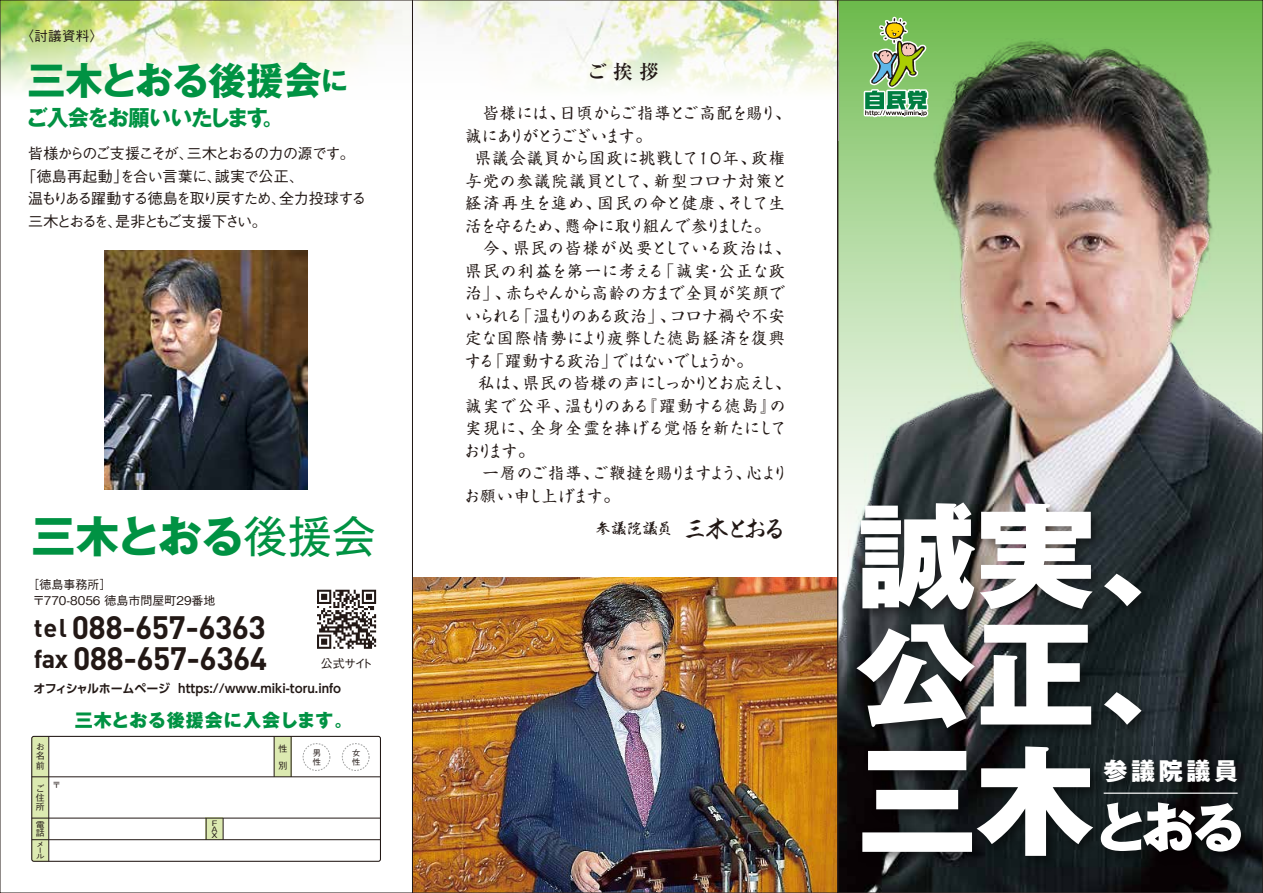
<style>
.page{position:relative;width:1263px;height:893px;background:#fff}
.page>*{position:absolute;margin:0;border:0;box-sizing:border-box;transform-origin:0 0}
.t1{font:800 114px/118.5px "Gothic MB101 Pr 5";color:#fff;scale:1.05 1}
.t2{font:800 54px "Gothic MB101 Pr 5";color:#fff}
.t3{font:700 43.65px "Gothic MB101 Pr 5";letter-spacing:-.045em;color:#009243}
.t4{font:700 37.95px "Gothic MB101 Pr 5";letter-spacing:-.04em;color:#009243}
.t5{font:700 31.95px/31px "DIN";letter-spacing:-.02em;color:#221815}
.t6{font:800 24px "Gothic MB101 Pr 5";letter-spacing:.15em;color:#fff}
.t7{font:700 21.75px "Gothic MB101 Pr 5";letter-spacing:-.045em;color:#009243}
.t8{font:700 19.5px "Ryumin Pr 5";color:#221815}
.t9{font:800 18px "Gothic MB101 Pr 5";letter-spacing:.03em;color:#009243}
.t10{font:15.75px/22.5px "Shinsei Kai Pro CBSK1";letter-spacing:.025em;color:#221815}
.t11{font:15.75px/22.5px "Shinsei Kai Pro CBSK1";letter-spacing:.005em;color:#221815}
.t12{font:15.75px/22.5px "Shinsei Kai Pro CBSK1";letter-spacing:-.05em;color:#221815}
.t13{font:500 15px "Gothic BBB Pr 5";letter-spacing:-.105em;color:#221815}
.t14{font:500 15px "Gothic BBB Pr 5";letter-spacing:-.1em;color:#221815}
.t15{font:500 15px "Gothic BBB Pr 5";letter-spacing:.02em;color:#221815}
.t16{font:500 15px "Gothic BBB Pr 5";letter-spacing:-.12em;color:#221815}
.t17{font:500 15px "Kaku Gyo Std";letter-spacing:.05em;color:#221815}
.t18{font:500 13.5px "Gothic BBB Pr 5";color:#221815}
.t19{font:700 12px "UD Shin Go Pr 6 De";color:#221815}
.t20{font:500 12px/16.5px "Gothic BBB Pr 5";color:#221815}
.t21{font:500 9px/9.4px "Gothic BBB Pr 5";color:#221815;text-align:justify}
.t22{font:500 8.4px/8.4px "Gothic BBB Pr 5";color:#221815;scale:1.06 1}
.t23{font:500 8.25px/8.9px "Gothic BBB Pr 5";color:#221815}
.t24{font:500 7.5px/6px "Gothic BBB Pr 5";color:#221815;text-align:justify;scale:1.2 1}
.t25{font:500 7.35px/5.8px "Gothic BBB Pr 5";color:#221815;scale:1.23 1}
.s1{font-size:27px}
.s2{font-weight:400}
.s3{font-size:25.35px}
.s4{font-size:24px}
.s5{font-size:118.5px}
</style>
<div class="page">
<img style="left:2px;top:2px;width:1259px;height:889px">
<p class="t18" style="left:20px;top:25px;width:85px">〈討議資料〉</p>
<h3 class="t4" style="left:28px;top:49px;width:322px">三木とおる後援会<span class="s1">に</span></h3>
<h3 class="t7" style="left:27px;top:100px;width:259px">ご入会をお願いいたします。</h3>
<p class="t14" style="left:28px;top:141px;width:328px">皆様からのご支援こそが、三木とおるの力の源です。</p>
<p class="t15" style="left:21px;top:164px;width:284px">「徳島再起動」を合い言葉に、誠実で公正、</p>
<p class="t13" style="left:28px;top:186px;width:340px">温もりある躍動する徳島を取り戻すため、全力投球する</p>
<p class="t16" style="left:28px;top:209px;width:240px">三木とおるを、是非ともご支援下さい。</p>
<h3 class="t3" style="left:32px;top:500px;width:346px">三木とおる<span class="s2">後援会</span></h3>
<p class="t20" style="left:33px;top:575px;width:184px;text-indent:-5px">［徳島事務所］<br>〒770-8056 徳島市問屋町29番地</p>
<h3 class="t5" style="left:34px;top:610px;width:235px"><span class="s3">tel</span> 088-657-6363 <span class="s3">fax</span> 088-657-6364</h3>
<p class="t19" style="left:33px;top:679px;width:309px">オフィシャルホームページ https://www.miki-toru.info</p>
<p class="t9" style="left:75px;top:705px;width:279px">三木とおる後援会に入会します。</p>
<p class="t21" style="left:36px;top:741px;width:10px">お名前</p>
<p class="t21" style="left:279px;top:739px;width:10px;line-height:17.1px">性別</p>
<p class="t23" style="left:313px;top:747px;width:9px">男性</p>
<p class="t21" style="left:36px;top:783px;width:10px">ご住所</p>
<p class="t23" style="left:52px;top:779px;width:10px">〒</p>
<p class="t22" style="left:36px;top:820px;width:10px">電話</p>
<p class="t24" style="left:212px;top:819px;width:7px">F A X</p>
<p class="t25" style="left:36px;top:841px;width:8px">メール</p>
<p class="t20" style="left:321px;top:654px;width:54px">公式サイト</p>
<p class="t23" style="left:352px;top:747px;width:9px">女性</p>
<p class="t8" style="left:587px;top:56px;width:73px">ご挨拶</p>
<p class="t12" style="left:465px;top:100px;width:326px">　皆様には、日頃からご指導とご高配を賜り、誠にありがとうございます。</p>
<p class="t10" style="left:465px;top:145px;width:327px;text-indent:10px">県議会議員から国政に挑戦して１０年、政権与党の参議院議員として、新型コロナ対策と経済再生を進め、国民の命と健康、そして生活を守るため、懸命に取り組んで参りました。<br>　今、県民の皆様が必要としている政治は、県民の利益を第一に考える「誠実・公正な政治」、赤ちゃんから高齢の方まで全員が笑顔でいられる「温もりのある政治」、コロナ禍や不安定な国際情勢により疲弊した徳島経済を復興する「躍動する政治」ではないでしょうか。</p>
<p class="t11" style="left:464px;top:370px;width:328px;text-indent:14px">私は、県民の皆様の声にしっかりとお応えし、誠実で公平、温もりのある『躍動する徳島』の実現に、全身全霊を捧げる覚悟を新たにしております。<br>　一層のご指導、ご鞭撻を賜りますよう、心よりお願い申し上げます。</p>
<p class="t17" style="left:595px;top:518px;width:193px">参議院議員 <span class="s4">三木とおる</span></p>
<h1 class="t1" style="left:856px;top:489px;width:344px">誠実、公正、</h1>
<h2 class="t2" style="left:858px;top:782px;width:389px"><span class="s5">三木</span>とおる</h2>
<h3 class="t6" style="left:1103px;top:750px;width:136px">参議院議員</h3>
</div>
